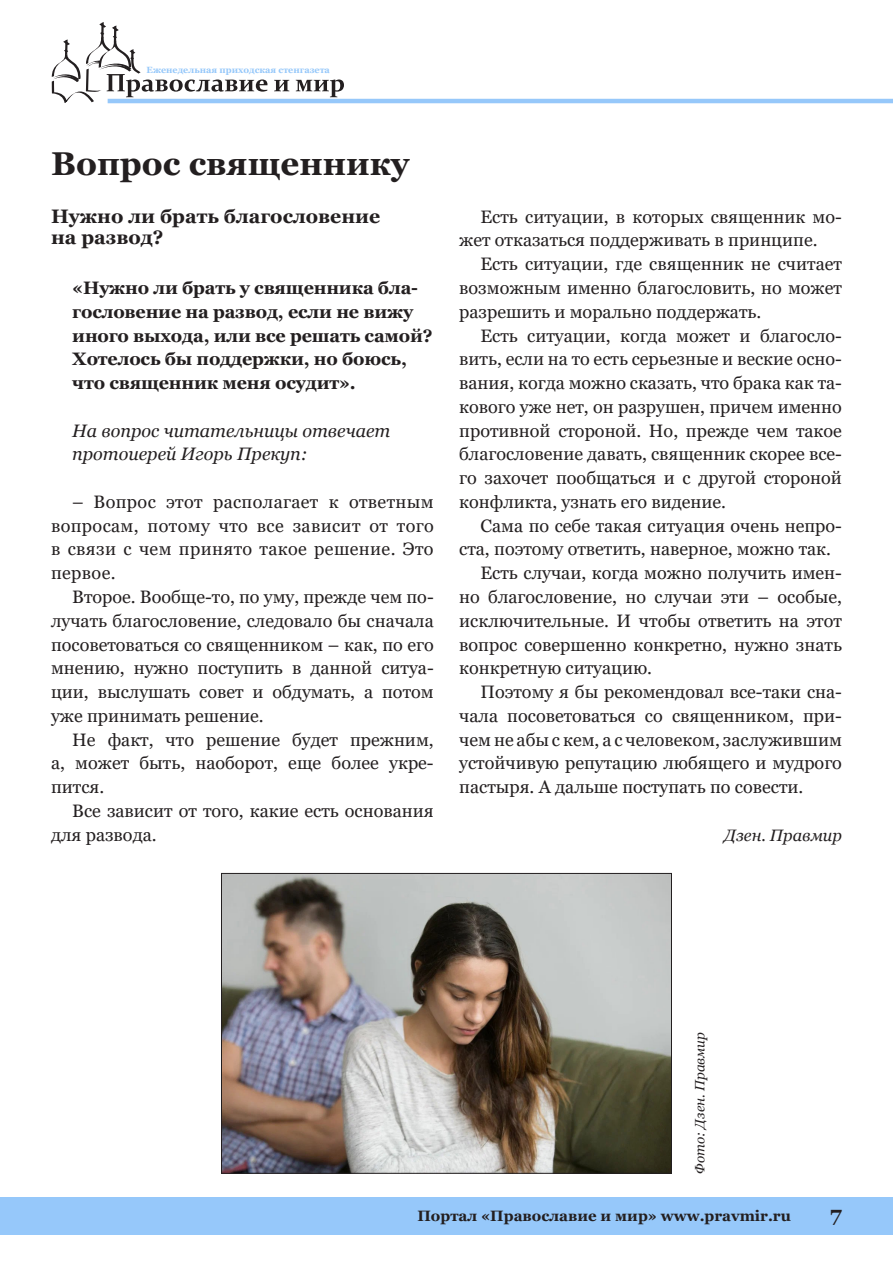
<style>
.page{position:relative;width:893px;height:1263px;background:#fff}
.page>*{position:absolute;margin:0;border:0;box-sizing:border-box;transform-origin:0 0}
.Zagolovok{font:700 33px "Georgia";color:#231f20}
.t1{font:700 21px "Georgia";color:#231f20}
.Podzagolovok{font:700 19.5px/21px "Georgia";color:#231f20}
.Text{font:18px/23.7px "Georgia";color:#231f20;text-align:justify}
.text_vopros{font:700 18px/23.7px "Georgia";letter-spacing:-.01em;color:#231f20}
.text_otvechaet{font:italic 18px/23.7px "Georgia";color:#231f20}
.Bibliography{font:italic 16.5px "Georgia";color:#231f20}
.t2{font:700 15px "Georgia";color:#231f20}
.Podpis_pod_photo{font:italic 13.5px "Georgia";color:#231f20}
.t3{font:700 9px "Georgia";color:#96c8fa}
</style>
<div class="page">
<svg style="left:52px;top:22px;width:215px;height:81px"></svg>
<svg style="left:274px;top:80px;width:15px;height:11px"></svg>
<svg style="left:296px;top:79px;width:48px;height:18px"></svg>
<hr style="left:108px;top:99px;width:785px;height:4px;background:#96c8fa">
<div style="left:0;top:1197px;width:893px;height:37px;background:#96c8fa"></div>
<img style="left:223px;top:875px;width:447px;height:297px">
<div style="left:221px;top:873px;width:451px;height:301px;border:1px solid #231f20"></div>
<p class="t3" style="left:147px;top:64px;width:185px">Еженедельная приходская стенгазета</p>
<p class="Zagolovok" style="left:51px;top:142px;width:360px">Вопрос священнику</p>
<p class="Podzagolovok" style="left:51px;top:205px;width:331px">Нужно ли брать благословение на развод?</p>
<p class="text_vopros" style="left:72px;top:276px;width:362px">«Нужно ли брать у священника бла&shy;гословение на развод, если не вижу иного выхода, или все решать самой?<br>Хотелось бы поддержки, но боюсь, что священник меня осудит».</p>
<p class="text_otvechaet" style="left:72px;top:419px;width:320px">На вопрос читательницы отвечает протоиерей Игорь Прекуп:</p>
<p class="Text" style="left:51px;top:490px;width:384px;text-indent:21px">– Вопрос этот располагает к ответным вопросам, потому что все зависит от того в связи с чем принято такое решение. Это первое.</p>
<p class="Text" style="left:51px;top:585px;width:384px;text-indent:21px">Второе. Вообще-то, по уму, прежде чем по&shy;лучать благословение, следовало бы сначала посоветоваться со священником – как, по его мнению, нужно поступить в данной ситуа&shy;ции, выслушать совет и обдумать, а потом уже принимать решение.</p>
<p class="Text" style="left:51px;top:728px;width:384px;text-indent:21px">Не факт, что решение будет прежним, а, может быть, наоборот, еще более укре&shy;пится.</p>
<p class="Text" style="left:51px;top:799px;width:384px;text-indent:21px">Все зависит от того, какие есть основания для развода.</p>
<p class="Text" style="left:459px;top:205px;width:384px;text-indent:21px">Есть ситуации, в которых священник мо&shy;жет отказаться поддерживать в принципе.</p>
<p class="Text" style="left:459px;top:252px;width:384px;text-indent:21px">Есть ситуации, где священник не считает возможным именно благословить, но может разрешить и морально поддержать.</p>
<p class="Text" style="left:459px;top:324px;width:384px;text-indent:21px">Есть ситуации, когда может и благосло&shy;вить, если на то есть серьезные и веские осно&shy;вания, когда можно сказать, что брака как та&shy;кового уже нет, он разрушен, причем именно противной стороной. Но, прежде чем такое благословение давать, священник скорее все&shy;го захочет пообщаться и с другой стороной конфликта, узнать его видение.</p>
<p class="Text" style="left:459px;top:514px;width:384px;text-indent:21px">Сама по себе такая ситуация очень непро&shy;ста, поэтому ответить, наверное, можно так.</p>
<p class="Text" style="left:459px;top:561px;width:384px;text-indent:21px">Есть случаи, когда можно получить имен&shy;но благословение, но случаи эти – особые, исключительные. И чтобы ответить на этот вопрос совершенно конкретно, нужно знать конкретную ситуацию.</p>
<p class="Text" style="left:459px;top:680px;width:384px;text-indent:21px">Поэтому я бы рекомендовал все-таки сна&shy;чала посоветоваться со священником, при&shy;чем не абы с кем, а с человеком, заслужившим устойчивую репутацию любящего и мудрого пастыря. А дальше поступать по совести.</p>
<p class="Bibliography" style="left:724px;top:825px;width:119px">Дзен. Правмир</p>
<p class="Podpis_pod_photo" style="left:691px;top:1174px;width:144px;rotate:-90deg">Фото: Дзен. Правмир</p>
<p class="t2" style="left:417px;top:1206px;width:375px">Портал «Православие и мир» www.pravmir.ru</p>
<p class="t1" style="left:830px;top:1200px;width:13px">7</p>
</div>
